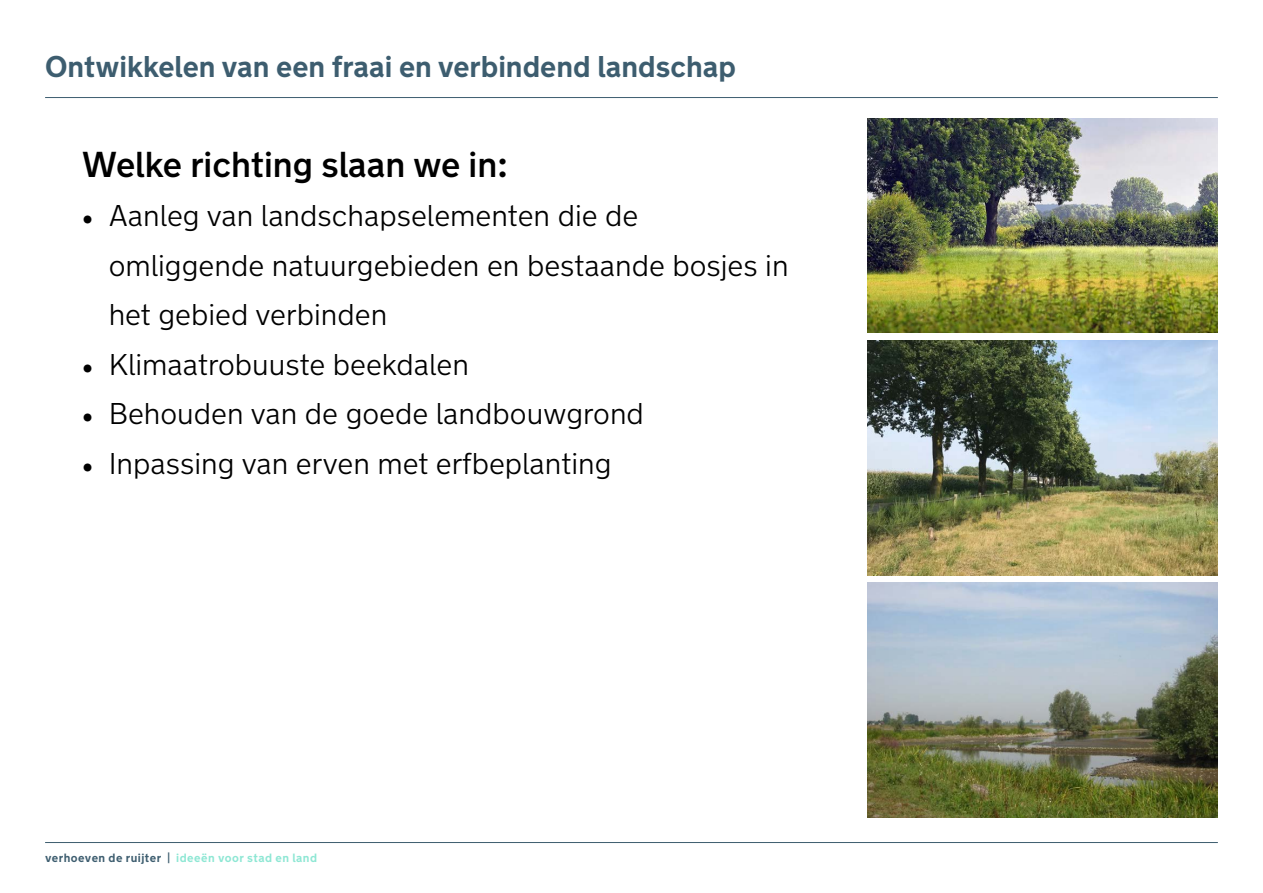
<style>
.page{position:relative;width:1263px;height:893px;background:#fff}
.page>*{position:absolute;margin:0;border:0;box-sizing:border-box;transform-origin:0 0}
.t1{font:500 36px "New Transport";color:#000}
.t2{font:300 30px/49.5px "New Transport";color:#000}
.t3{font:700 30px "New Transport";color:#3d5d6f}
.t4{font:700 12px "New Transport";letter-spacing:.04em;color:#8ee7d4}
.s1{font-family:"Minion Pro";font-weight:400}
.s2{color:#3d5d6f}
</style>
<div class="page">
<hr style="left:45px;top:842px;width:1173px;height:1px;background:#3d5d6f">
<hr style="left:45px;top:97px;width:1173px;height:1px;background:#3d5d6f">
<img style="left:868px;top:119px;width:350px;height:214px">
<img style="left:868px;top:340px;width:350px;height:235px">
<img style="left:868px;top:583px;width:350px;height:234px">
<p class="t3" style="left:45px;top:47px;width:692px">Ontwikkelen van een fraai en verbindend landschap</p>
<p class="t1" style="left:82px;top:142px;width:428px">Welke richting slaan we in:</p>
<p class="t2" style="left:109px;top:191px;width:681px;text-indent:-27px"><span class="s1">•</span> Aanleg van landschapselementen die de omliggende natuurgebieden en bestaande bosjes in het gebied verbinden</p>
<p class="t2" style="left:82px;top:340px;width:389px"><span class="s1">•</span> Klimaatrobuuste beekdalen</p>
<p class="t2" style="left:82px;top:389px;width:564px"><span class="s1">•</span> Behouden van de goede landbouwgrond</p>
<p class="t2" style="left:82px;top:439px;width:531px"><span class="s1">•</span> Inpassing van erven met erfbeplanting</p>
<p class="t4" style="left:45px;top:850px;width:274px"><span class="s2">verhoeven de ruijter |</span> ideeën voor stad en land</p>
</div>
